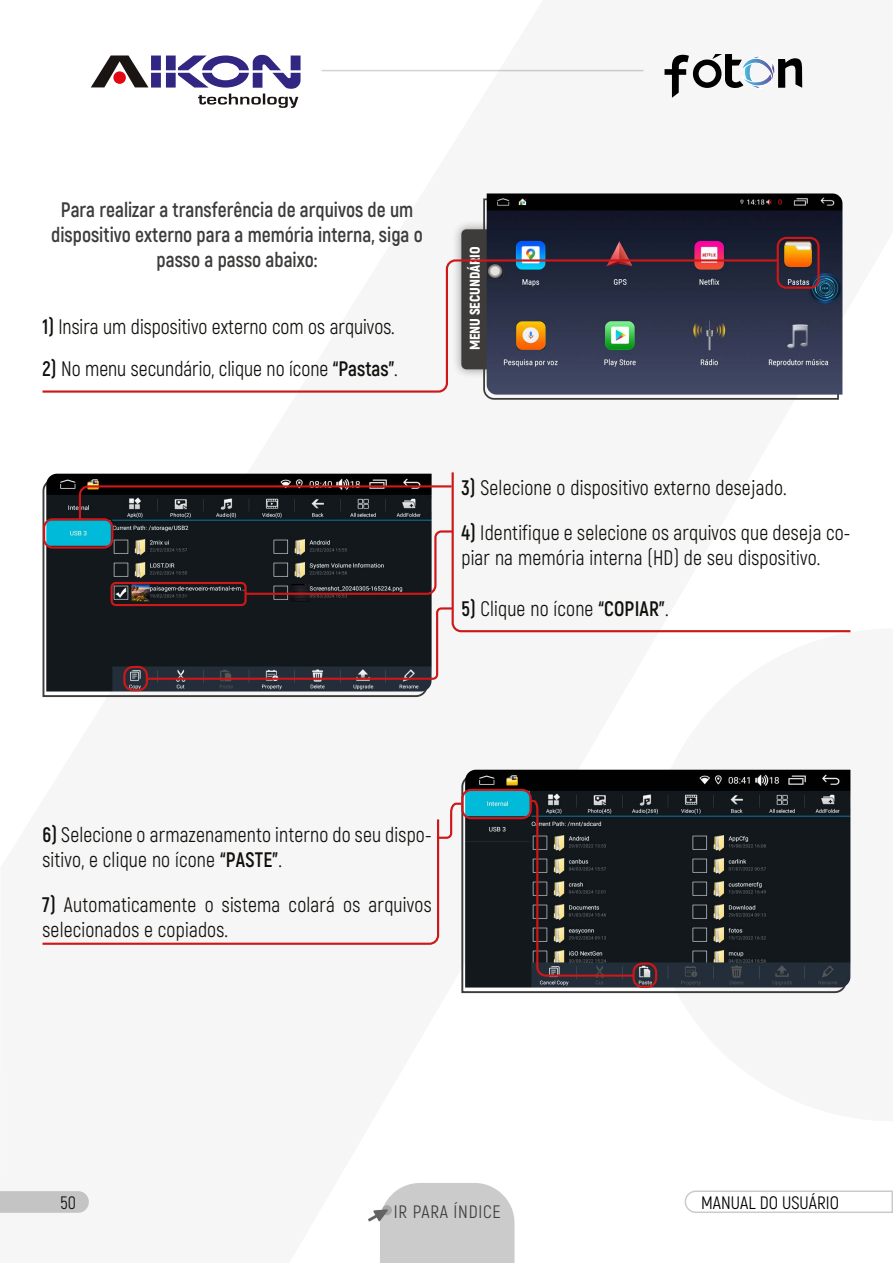
<style>
.page{position:relative;width:893px;height:1263px;background:#fff}
.page>*{position:absolute;margin:0;border:0;box-sizing:border-box;transform-origin:0 0}
.t1{font:21px/25.2px "Akrobat";letter-spacing:.01em;color:#12100d;scale:.94 1}
.t2{font:700 21px/25.2px "Akrobat";color:#3d3c3b;text-align:center;scale:.94 1}
.t3{font:18px "Akrobat";color:#000}
.t4{font:18px "Akrobat";letter-spacing:.04em;color:#3d3d3c}
.t5{font:900 14.1px "Akrobat";color:#fff}
.s1{font-weight:700}
</style>
<div class="page">
<svg style="left:684px;top:1190px;width:209px;height:23px"></svg>
<svg style="left:0;top:1191px;width:89px;height:22px;background:#c6c6c6"></svg>
<svg style="left:368px;top:1183px;width:146px;height:80px;background:#d0d0d0"></svg>
<svg style="left:91px;top:55px;width:210px;height:53px"></svg>
<hr style="left:322px;top:70px;width:321px;height:1px;background:#000">
<svg style="left:664px;top:54px;width:138px;height:44px"></svg>
<div style="left:452px;top:220px;width:50px;height:159px;background:#000;opacity:.4"></div>
<svg style="left:461px;top:229px;width:21px;height:29px"></svg>
<svg style="left:482px;top:198px;width:357px;height:202px"></svg>
<img style="left:487px;top:193px;width:355px;height:202px">
<svg style="left:42px;top:258px;width:738px;height:136px"></svg>
<div style="left:777px;top:237px;width:43px;height:52px;border:2px solid #cd1719;border-radius:9px"></div>
<svg style="left:42px;top:482px;width:385px;height:216px"></svg>
<img style="left:46px;top:474px;width:386px;height:217px">
<div style="left:43px;top:518px;width:70px;height:31px;border:2px solid #cd1719;border-radius:9px"></div>
<div style="left:123px;top:666px;width:25px;height:25px;border:2px solid #cd1719;border-radius:9px"></div>
<div style="left:111px;top:582px;width:136px;height:24px;border:2px solid #cd1719;border-radius:4px"></div>
<svg style="left:451px;top:472px;width:400px;height:161px"></svg>
<svg style="left:78px;top:484px;width:376px;height:38px;background:#332c2f"></svg>
<svg style="left:243px;top:529px;width:212px;height:67px;background:#3a3537"></svg>
<svg style="left:145px;top:606px;width:310px;height:75px;background:#2b2a2f"></svg>
<svg style="left:461px;top:778px;width:385px;height:216px"></svg>
<img style="left:465px;top:770px;width:385px;height:217px">
<div style="left:461px;top:789px;width:71px;height:30px;border:2px solid #cd1719;border-radius:9px"></div>
<div style="left:632px;top:962px;width:25px;height:26px;border:2px solid #cd1719;border-radius:9px"></div>
<div style="left:42px;top:840px;width:398px;height:105px;background:#f6f6f6"></div>
<svg style="left:437px;top:801px;width:27px;height:39px"></svg>
<svg style="left:528px;top:799px;width:108px;height:179px;background:#2b292b"></svg>
<p class="t2" style="left:51px;top:197px;width:397px">Para realizar a transferência de arquivos de um dispositivo externo para a memória interna, siga o passo a passo abaixo:</p>
<p class="t1" style="left:43px;top:314px;width:374px"><span class="s1">1)</span> Insira um dispositivo externo com os arquivos.</p>
<p class="t1" style="left:43px;top:356px;width:378px"><span class="s1">2)</span> No menu secundário, clique no ícone <span class="s1">“Pastas”</span>.</p>
<p class="t5" style="left:466px;top:350px;width:106px;rotate:-90deg">MENU SECUNDÁRIO</p>
<p class="t1" style="left:461px;top:475px;width:346px"><span class="s1">3)</span> Selecione o dispositivo externo desejado.</p>
<p class="t1" style="left:461px;top:520px;width:415px"><span class="s1">4)</span> Identifique e selecione os arquivos que deseja co&shy;piar na memória interna (HD) de seu dispositivo.</p>
<p class="t1" style="left:461px;top:596px;width:220px"><span class="s1">5)</span> Clique no ícone <span class="s1">“COPIAR”</span>.</p>
<p class="t1" style="left:43px;top:822px;width:415px"><span class="s1">6)</span> Selecione o armazenamento interno do seu dispo&shy;sitivo, e clique no ícone <span class="s1">“PASTE”</span>.</p>
<p class="t1" style="left:43px;top:892px;width:415px"><span class="s1">7)</span> Automaticamente o sistema colará os arquivos selecionados e copiados.</p>
<p class="t3" style="left:61px;top:1192px;width:17px">50</p>
<p class="t3" style="left:701px;top:1192px;width:139px">MANUAL DO USUÁRIO</p>
<p class="t4" style="left:394px;top:1201px;width:108px">IR PARA ÍNDICE</p>
</div>
